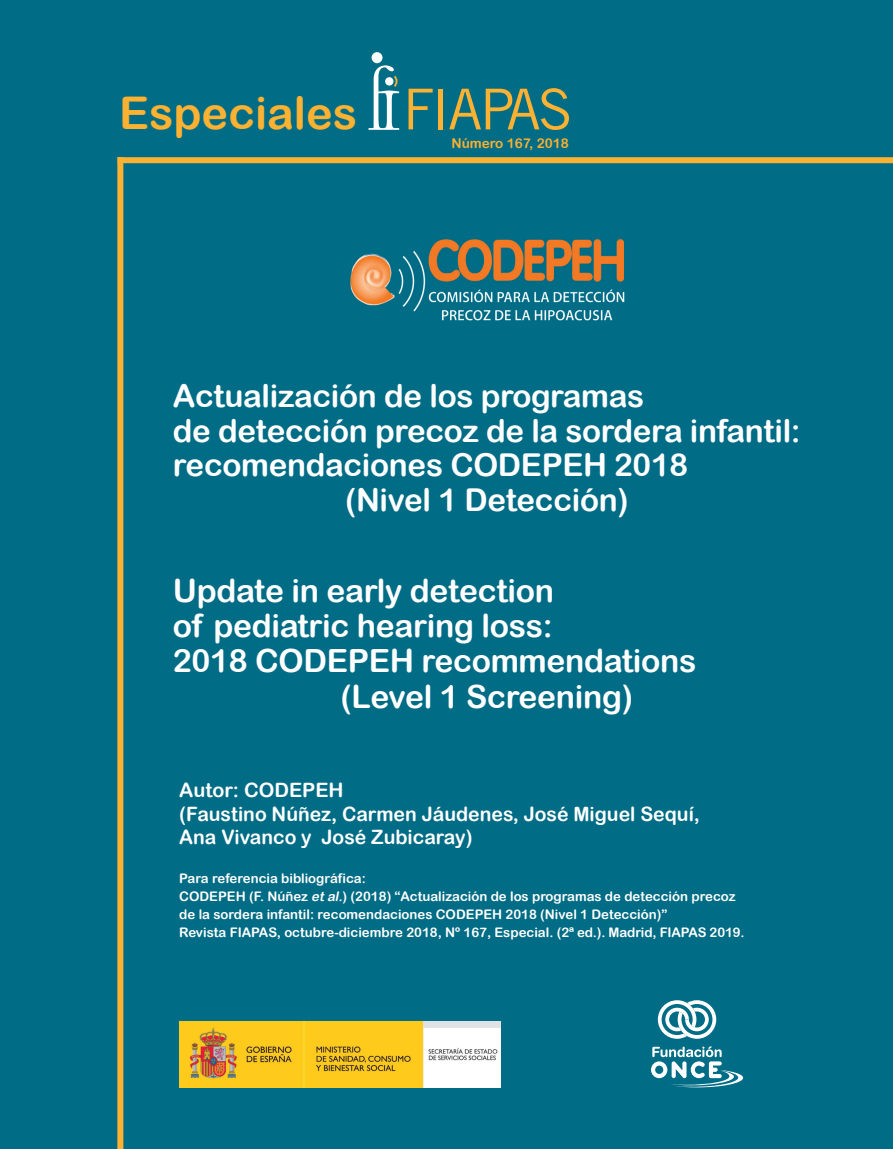
<style>
.page{position:relative;width:893px;height:1149px;background:#fff}
.page>*{position:absolute;margin:0;border:0;box-sizing:border-box;transform-origin:0 0}
.t1{font:45px "Arial Rounded MT Bold";color:#fbb131}
.t2{font:31.95px "Arial Rounded MT Bold";letter-spacing:-.01em;color:#fff}
.t3{font:31.5px "Arial Rounded MT Bold";letter-spacing:-.01em;color:#fff}
.t4{font:19.8px/23.7px "Arial Rounded MT Bold";color:#fff}
.t5{font:13.5px "Arial Rounded MT Bold";color:#fbb131}
.t6{font:13.2px/18px "Arial Rounded MT Bold";color:#fff}
.s1{font-style:italic}
</style>
<div class="page">
<div style="left:0;top:0;width:893px;height:1148px;background:#006c85"></div>
<svg style="left:409px;top:89px;width:24px;height:40px"></svg>
<hr style="left:438px;top:89px;width:4px;height:40px;background:#fbb131">
<svg style="left:449px;top:88px;width:120px;height:42px;background:#508269"></svg>
<svg style="left:369px;top:52px;width:30px;height:78px"></svg>
<div style="left:117px;top:157px;width:6px;height:991px;background:#fbb131"></div>
<div style="left:118px;top:157px;width:775px;height:6px;background:#fbb131"></div>
<img style="left:179px;top:1021px;width:321px;height:66px">
<svg style="left:651px;top:1045px;width:92px;height:41px"></svg>
<svg style="left:658px;top:999px;width:58px;height:39px"></svg>
<h1 class="t1" style="left:119px;top:86px;width:240px">Especiales</h1>
<p class="t5" style="left:451px;top:135px;width:119px">Número 167, 2018</p>
<h3 class="t3" style="left:173px;top:377px;width:473px">Actualización de los programas</h3>
<h3 class="t3" style="left:173px;top:412px;width:629px">de detección precoz de la sordera infantil:</h3>
<h3 class="t3" style="left:173px;top:446px;width:517px">recomendaciones CODEPEH 2018</h3>
<h3 class="t3" style="left:345px;top:481px;width:285px">(Nivel 1 Detección)</h3>
<h2 class="t2" style="left:173px;top:571px;width:383px">Update in early detection</h2>
<h2 class="t2" style="left:173px;top:606px;width:381px">of pediatric hearing loss:</h2>
<h2 class="t2" style="left:173px;top:642px;width:525px">2018 CODEPEH recommendations</h2>
<h2 class="t2" style="left:341px;top:677px;width:294px">(Level 1 Screening)</h2>
<h3 class="t4" style="left:179px;top:777px;width:522px">Autor: CODEPEH<br>(Faustino Núñez, Carmen Jáudenes, José Miguel Sequí,<br>Ana Vivanco y José Zubicaray)</h3>
<p class="t6" style="left:179px;top:868px;width:567px">Para referencia bibliográfica:<br>CODEPEH (F. Núñez <span class="s1">etal.</span>) (2018) “Actualización de los programas de detección precoz de la sordera infantil: recomendaciones CODEPEH 2018 (Nivel 1 Detección)”<br>Revista FIAPAS, octubre-diciembre 2018, Nº 167, Especial. (2ª ed.). Madrid, FIAPAS 2019.</p>
</div>
